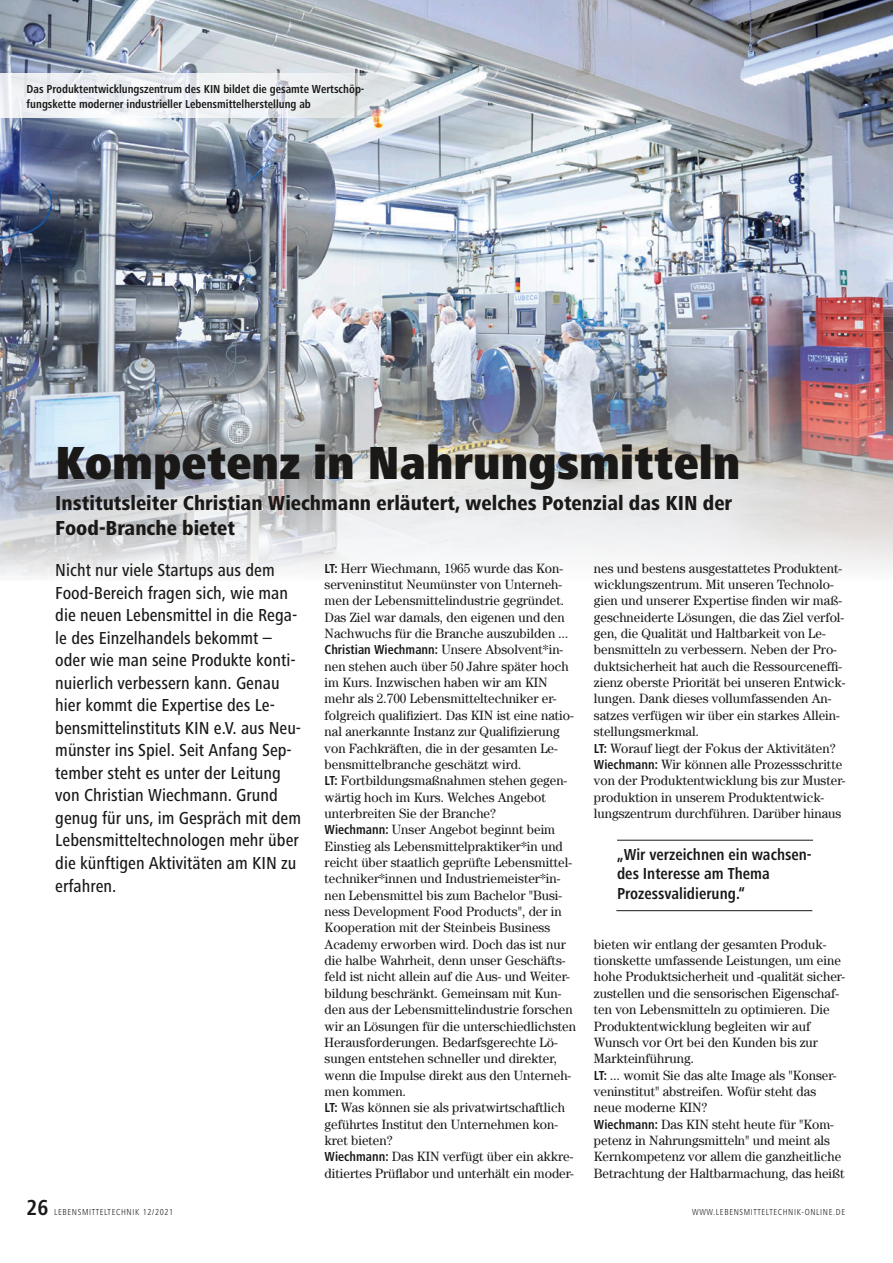
<style>
.page{position:relative;width:893px;height:1263px;background:#fff}
.page>*{position:absolute;margin:0;border:0;box-sizing:border-box;transform-origin:0 0}
.t1{font:900 condensed 48px "Frutiger LT";color:#1a1918}
.t2{font:700 condensed 22.5px "Frutiger LT";color:#1a1918}
.t3{font:800 condensed 21px/25.5px "Frutiger LT";color:#1a1918}
.t4{font:500 condensed 18px/22.5px "Frutiger LT";color:#1a1918}
.t5{font:700 condensed 16.5px/19.8px "Frutiger LT";color:#1a1918}
.t6{font:13.5px/16.4px "Century LT";color:#1a1918}
.t7{font:700 condensed 13.5px "Frutiger LT";color:#1a1918}
.t8{font:700 condensed 12px/14.4px "Frutiger LT";color:#1a1918}
.t9{font:300 condensed 9px "Frutiger LT";letter-spacing:.07em;color:#1a1918}
.s1{font-family:"Frutiger LT";font-weight:700;font-stretch:condensed}
.s2{font-family:"Century LT";font-weight:400;font-stretch:normal}
</style>
<div class="page">
<img style="left:0;top:0;width:893px;height:576px">
<hr style="left:617px;top:840px;width:196px;height:1px;background:#1a1918">
<hr style="left:616px;top:910px;width:196px;height:1px;background:#1a1918">
<svg style="left:0;top:73px;width:445px;height:45px;fill:#edeff2"></svg>
<p class="t8" style="left:27px;top:82px;width:339px">Das Produktentwicklungszentrum des KIN bildet die gesamte Wertschöp&shy;fungskette moderner industrieller Lebensmittelherstellung ab</p>
<h1 class="t1" style="left:55px;top:436px;width:687px">Kompetenz in Nahrungsmitteln</h1>
<h3 class="t3" style="left:55px;top:490px;width:678px">Institutsleiter Christian Wiechmann erläutert, welches Potenzial das KIN der<br>Food-Branche bietet</h3>
<p class="t6" style="left:325px;top:560px;width:245px"><span class="s1">LT:</span> Herr Wiechmann, 1965 wurde das Kon&shy;serveninstitut Neumünster von Unterneh&shy;men der Lebensmittelindustrie gegründet.<br>Das Ziel war damals, den eigenen und den Nachwuchs für die Branche auszubilden ...</p>
<p class="t7" style="left:325px;top:642px;width:240px">Christian Wiechmann: <span class="s2">Unsere Absolvent*in-</span></p>
<p class="t6" style="left:325px;top:658px;width:253px">nen stehen auch über 50 Jahre später hoch im Kurs. Inzwischen haben wir am KIN mehr als 2.700 Lebensmitteltechniker er&shy;folgreich qualifiziert. Das KIN ist eine natio&shy;nal anerkannte Instanz zur Qualifizierung von Fachkräften, die in der gesamten Le&shy;bensmittelbranche geschätzt wird.<br><span class="s1">LT:</span> Fortbildungsmaßnahmen stehen gegen&shy;wärtig hoch im Kurs. Welches Angebot unterbreiten Sie der Branche?<br><span class="s1">Wiechmann:</span> Unser Angebot beginnt beim Einstieg als Lebensmittelpraktiker*in und reicht über staatlich geprüfte Lebensmittel&shy;techniker*innen und Industriemeister*in&shy;nen Lebensmittel bis zum Bachelor "Busi&shy;ness Development Food Products", der in Kooperation mit der Steinbeis Business Academy erworben wird. Doch das ist nur die halbe Wahrheit, denn unser Geschäfts&shy;feld ist nicht allein auf die Aus- und Weiter&shy;bildung beschränkt. Gemeinsam mit Kun&shy;den aus der Lebensmittelindustrie forschen wir an Lösungen für die unterschiedlichsten Herausforderungen. Bedarfsgerechte Lö&shy;sungen entstehen schneller und direkter, wenn die Impulse direkt aus den Unterneh&shy;men kommen.<br><span class="s1">LT:</span> Was können sie als privatwirtschaftlich geführtes Institut den Unternehmen kon&shy;kret bieten?<br><span class="s1">Wiechmann:</span> Das KIN verfügt über ein akkre&shy;ditiertes Prüflabor und unterhält ein moder-</p>
<p class="t4" style="left:55px;top:559px;width:247px">Nicht nur viele Startups aus dem<br>Food-Bereich fragen sich, wie man die neuen Lebensmittel in die Rega&shy;le des Einzelhandels bekommt – oder wie man seine Produkte konti&shy;nuierlich verbessern kann. Genau hier kommt die Expertise des Le&shy;bensmittelinstituts KIN e.V. aus Neu&shy;münster ins Spiel. Seit Anfang Sep&shy;tember steht es unter der Leitung von Christian Wiechmann. Grund genug für uns, im Gespräch mit dem<br>Lebensmitteltechnologen mehr über die künftigen Aktivitäten am KIN zu erfahren.</p>
<p class="t6" style="left:594px;top:560px;width:253px">nes und bestens ausgestattetes Produktent&shy;wicklungszentrum. Mit unseren Technolo&shy;gien und unserer Expertise finden wir maß&shy;geschneiderte Lösungen, die das Ziel verfol&shy;gen, die Qualität und Haltbarkeit von Le&shy;bensmitteln zu verbessern. Neben der Pro&shy;duktsicherheit hat auch die Ressourceneffi&shy;zienz oberste Priorität bei unseren Entwick&shy;lungen. Dank dieses vollumfassenden An&shy;satzes verfügen wir über ein starkes Allein&shy;stellungsmerkmal.<br><span class="s1">LT:</span> Worauf liegt der Fokus der Aktivitäten?<br><span class="s1">Wiechmann:</span> Wir können alle Prozessschritte von der Produktentwicklung bis zur Muster&shy;produktion in unserem Produktentwick&shy;lungszentrum durchführen. Darüber hinaus</p>
<p class="t5" style="left:617px;top:844px;width:196px">„Wir verzeichnen ein wachsen&shy;des Interesse am Thema<br>Prozessvalidierung.“</p>
<p class="t6" style="left:594px;top:936px;width:253px">bieten wir entlang der gesamten Produk&shy;tionskette umfassende Leistungen, um eine hohe Produktsicherheit und -qualität sicher&shy;zustellen und die sensorischen Eigenschaf&shy;ten von Lebensmitteln zu optimieren. Die Produktentwicklung begleiten wir auf Wunsch vor Ort bei den Kunden bis zur Markteinführung.<br><span class="s1">LT:</span> ... womit Sie das alte Image als "Konser&shy;veninstitut" abstreifen. Wofür steht das neue moderne KIN?<br><span class="s1">Wiechmann:</span> Das KIN steht heute für "Kom&shy;petenz in Nahrungsmitteln" und meint als Kernkompetenz vor allem die ganzheitliche Betrachtung der Haltbarmachung, das heißt</p>
<h2 class="t2" style="left:26px;top:1195px;width:23px">26</h2>
<p class="t9" style="left:54px;top:1207px;width:121px">LEBENSMITTELTECHNIK 12/2021</p>
<p class="t9" style="left:692px;top:1207px;width:155px">WWW.LEBENSMITTELTECHNIK-ONLINE.DE</p>
</div>
